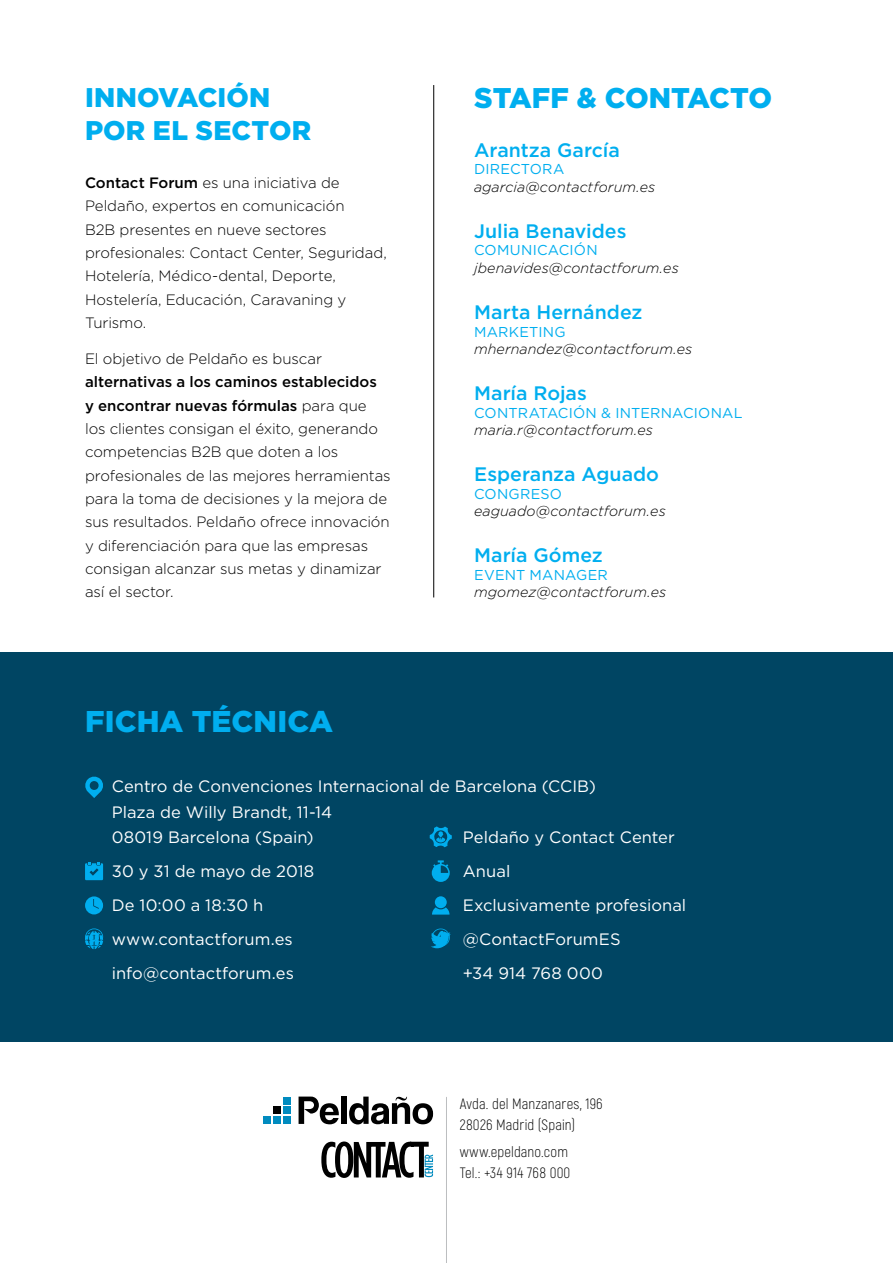
<style>
.page{position:relative;width:893px;height:1263px;background:#fff}
.page>*{position:absolute;margin:0;border:0;box-sizing:border-box;transform-origin:0 0}
.t1{font:900 30px "Gotham";color:#00aeef}
.t2{font:900 28.5px "Gotham";color:#00aeef}
.t3{font:900 27px/33.3px "Gotham";letter-spacing:.005em;color:#00aeef}
.t4{font:500 19.5px "Gotham";color:#00aeef}
.t5{font:16.5px/25.5px "Gotham";letter-spacing:.005em;color:#fff}
.t6{font:300 15px/23.4px "Gotham";letter-spacing:-.005em;color:#000}
.t7{font:300 15px/21px "Akrobat";letter-spacing:.01em;color:#000}
.t8{font:italic 300 14.25px "Gotham";letter-spacing:.005em;color:#000}
.t9{font:14.25px "Gotham";letter-spacing:.02em;color:#00aeef}
.s1{font-weight:500}
</style>
<div class="page">
<div style="left:341px;top:1096px;width:6px;height:28px;background:#000"></div>
<svg style="left:349px;top:1096px;width:84px;height:28px"></svg>
<div style="left:283px;top:1096px;width:8px;height:8px;background:#008bbf"></div>
<div style="left:283px;top:1106px;width:8px;height:8px;background:#008bbf"></div>
<svg style="left:299px;top:1096px;width:40px;height:28px"></svg>
<div style="left:283px;top:1116px;width:8px;height:8px;background:#008bbf"></div>
<div style="left:273px;top:1116px;width:8px;height:8px;background:#008bbf"></div>
<div style="left:263px;top:1116px;width:8px;height:8px;background:#008bbf"></div>
<div style="left:273px;top:1106px;width:8px;height:8px;background:#000"></div>
<hr style="left:446px;top:1097px;width:1px;height:166px;background:#bcbec0">
<div style="left:0;top:652px;width:893px;height:389px;background:#004563"></div>
<svg style="left:432px;top:860px;width:18px;height:22px"></svg>
<svg style="left:85px;top:862px;width:18px;height:18px"></svg>
<svg style="left:85px;top:776px;width:18px;height:22px"></svg>
<svg style="left:85px;top:896px;width:18px;height:18px"></svg>
<div style="left:435px;top:896px;width:12px;height:12px;background:#00aeef;border-radius:50%"></div>
<svg style="left:432px;top:907px;width:17px;height:7px"></svg>
<svg style="left:431px;top:928px;width:20px;height:20px"></svg>
<svg style="left:85px;top:928px;width:18px;height:21px"></svg>
<svg style="left:430px;top:826px;width:22px;height:21px"></svg>
<svg style="left:321px;top:1141px;width:112px;height:37px"></svg>
<hr style="left:433px;top:85px;width:1px;height:512px;background:#000">
<h3 class="t3" style="left:85px;top:80px;width:228px">INNOVACIÓN<br>POR EL SECTOR</h3>
<p class="t6" style="left:85px;top:171px;width:303px"><span class="s1">Contact Forum</span> es una iniciativa de Peldaño, expertos en comunicación<br>B2B presentes en nueve sectores profesionales: Contact Center, Seguridad, Hotelería, Médico-dental, Deporte, Hostelería, Educación, Caravaning y Turismo.</p>
<p class="t6" style="left:85px;top:347px;width:239px">El objetivo de Peldaño es buscar</p>
<p class="t6" style="left:85px;top:370px;width:307px"><span class="s1">alternativas a los caminos establecidos<br>y encontrar nuevas fórmulas</span> para que los clientes consigan el éxito, generando competencias B2B que doten a los profesionales de las mejores herramientas para la toma de decisiones y la mejora de sus resultados. Peldaño ofrece innovación y diferenciación para que las empresas consigan alcanzar sus metas y dinamizar así el sector.</p>
<h1 class="t1" style="left:85px;top:700px;width:249px">FICHA TÉCNICA</h1>
<h2 class="t2" style="left:474px;top:78px;width:153px">STAFF &amp; CONTACTO</h2>
<h3 class="t4" style="left:474px;top:137px;width:147px">Arantza García</h3>
<p class="t9" style="left:474px;top:160px;width:89px">di rectora</p>
<p class="t8" style="left:474px;top:178px;width:183px">agarcia@contactforum.es</p>
<h3 class="t4" style="left:474px;top:218px;width:154px">Julia Benavides</h3>
<p class="t9" style="left:474px;top:241px;width:68px">comunicaci</p>
<p class="t9" style="left:574px;top:241px;width:25px">ón</p>
<p class="t8" style="left:474px;top:259px;width:206px">jbenavides@contactforum.es</p>
<h3 class="t4" style="left:474px;top:299px;width:170px">Marta Hernández</h3>
<p class="t9" style="left:474px;top:322px;width:93px">marketi ng</p>
<p class="t8" style="left:474px;top:340px;width:220px">mhernandez@contactforum.es</p>
<h3 class="t4" style="left:474px;top:380px;width:114px">María Rojas</h3>
<p class="t9" style="left:474px;top:403px;width:82px">contrataci</p>
<p class="t9" style="left:573px;top:403px;width:109px">ón &amp; i nternaci</p>
<p class="t9" style="left:698px;top:403px;width:46px">onal</p>
<p class="t8" style="left:474px;top:421px;width:180px">maria.r@contactforum.es</p>
<h3 class="t4" style="left:474px;top:461px;width:186px">Esperanza Aguado</h3>
<p class="t9" style="left:474px;top:484px;width:89px">congreso</p>
<p class="t8" style="left:474px;top:502px;width:193px">eaguado@contactforum.es</p>
<h3 class="t4" style="left:474px;top:542px;width:130px">María Gómez</h3>
<p class="t9" style="left:474px;top:565px;width:135px">event manager</p>
<p class="t8" style="left:474px;top:583px;width:194px">mgomez@contactforum.es</p>
<p class="t5" style="left:112px;top:773px;width:486px">Centro de Convenciones Internacional de Barcelona (CCIB)<br>Plaza de Willy Brandt, 11-14<br>08019 Barcelona (Spain)</p>
<p class="t5" style="left:463px;top:824px;width:213px">Peldaño y Contact Center</p>
<p class="t5" style="left:112px;top:858px;width:204px">30 y 31 de mayo de 2018</p>
<p class="t5" style="left:463px;top:858px;width:49px">Anual</p>
<p class="t5" style="left:112px;top:892px;width:153px">De 10:00 a 18:30 h</p>
<p class="t5" style="left:463px;top:892px;width:225px">Exclusivamente profesional</p>
<p class="t5" style="left:112px;top:926px;width:182px">www.contactforum.es</p>
<p class="t5" style="left:463px;top:926px;width:159px">@ContactForumES</p>
<p class="t5" style="left:112px;top:960px;width:184px">info@contactforum.es</p>
<p class="t5" style="left:463px;top:960px;width:142px">+34 914 768 000</p>
<p class="t7" style="left:460px;top:1093px;width:144px">Avda. del Manzanares, 196<br>28026 Madrid (Spain)</p>
<p class="t7" style="left:460px;top:1141px;width:112px">www.epeldano.com<br>Tel.: +34 914 768 000</p>
</div>
